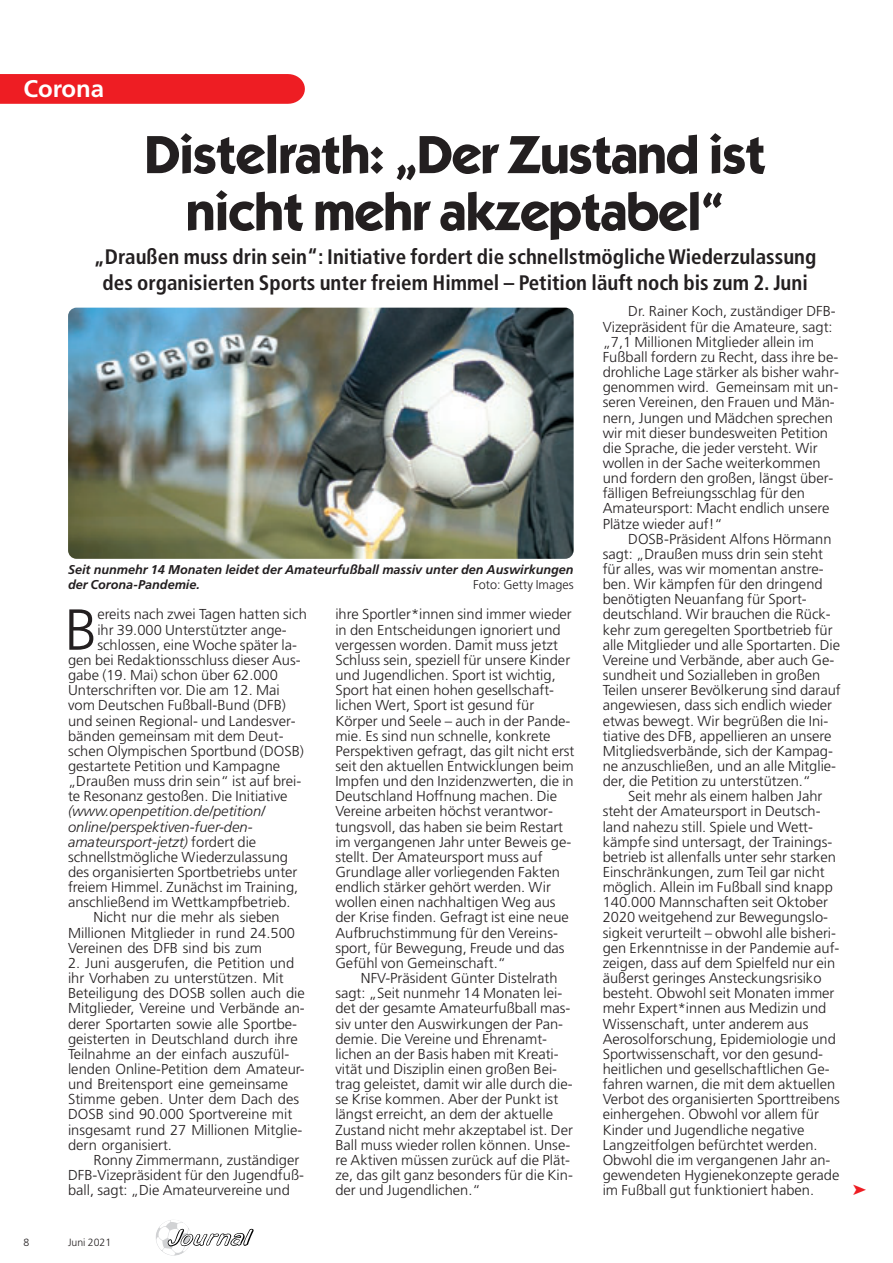
<style>
.page{position:relative;width:893px;height:1263px;background:#fff}
.page>*{position:absolute;margin:0;border:0;box-sizing:border-box;transform-origin:0 0}
.t1{font:300 57.75px "Frutiger";color:#231f20}
.t2{font:700 54px/57px "Itc Kabel";letter-spacing:-.02em;color:#231f20;text-align:center}
.t3{font:700 24px "Frutiger";color:#fff}
.t4{font:700 condensed 21px/25.5px "Frutiger";color:#231f20;text-align:center}
.t5{font:300 14.4px/15.1px "Frutiger";color:#231f20}
.t6{font:italic 300 14.4px "Frutiger";color:#231f20}
.t7{font:italic 700 12.75px/15.1px "Frutiger";color:#231f20}
.t8{font:300 12.75px "Frutiger";color:#231f20}
.t9{font:300 10.5px "Frutiger";color:#231f20}
.s1{font-style:normal}
</style>
<div class="page">
<img style="left:155px;top:1220px;width:36px;height:36px;border-radius:50%">
<svg style="left:167px;top:1229px;width:87px;height:18px"></svg>
<svg style="left:0;top:74px;width:305px;height:30px;background:#ee2127"></svg>
<img style="left:68px;top:308px;width:505px;height:251px;border-radius:9px">
<h3 class="t3" style="left:23px;top:79px;width:82px">Corona</h3>
<h2 class="t2" style="left:144px;top:130px;width:623px">Distelrath: „Der Zustand ist nicht mehr akzeptabel“</h2>
<h3 class="t4" style="left:94px;top:246px;width:724px">„Draußen muss drin sein“: Initiative fordert die schnellstmögliche Wiederzulassung des organisierten Sports unter freiem Himmel – Petition läuft noch bis zum 2. Juni</h3>
<p class="t7" style="left:68px;top:563px;width:507px">Seit nunmehr 14 Monaten leidet der Amateurfußball massiv unter den Auswirkungen der Corona-Pandemie.</p>
<p class="t8" style="left:473px;top:580px;width:102px">Foto: Getty Images</p>
<h1 class="t1" style="left:65px;top:606px;width:34px">B</h1>
<p class="t5" style="left:97px;top:608px;width:211px">ereits nach zwei Tagen hatten sich</p>
<p class="t5" style="left:97px;top:623px;width:191px">ihr 39.000 Unterstützter ange-</p>
<p class="t5" style="left:97px;top:638px;width:201px">schlossen, eine Woche später la-</p>
<p class="t5" style="left:68px;top:653px;width:234px">gen bei Redaktionsschluss dieser Aus-</p>
<p class="t5" style="left:68px;top:669px;width:211px">gabe (19. Mai) schon über 62.000</p>
<p class="t5" style="left:68px;top:684px;width:213px">Unterschriften vor. Die am 12. Mai</p>
<p class="t5" style="left:68px;top:699px;width:219px">vom Deutschen Fußball-Bund (DFB)</p>
<p class="t5" style="left:68px;top:714px;width:229px">und seinen Regional- und Landesver-</p>
<p class="t5" style="left:68px;top:729px;width:217px">bänden gemeinsam mit dem Deut-</p>
<p class="t5" style="left:68px;top:744px;width:237px">schen Olympischen Sportbund (DOSB)</p>
<p class="t5" style="left:68px;top:759px;width:214px">gestartete Petition und Kampagne</p>
<p class="t5" style="left:68px;top:775px;width:235px">„Draußen muss drin sein“ ist auf brei-</p>
<p class="t5" style="left:68px;top:790px;width:221px">te Resonanz gestoßen. Die Initiative</p>
<p class="t6" style="left:68px;top:806px;width:199px">(www.openpetition.de/petition/</p>
<p class="t6" style="left:68px;top:821px;width:186px">online/perspektiven-fuer-den-</p>
<p class="t6" style="left:68px;top:836px;width:190px">amateursport-jetzt) <span class="s1">fordert die</span></p>
<p class="t5" style="left:68px;top:850px;width:221px">schnellstmögliche Wiederzulassung</p>
<p class="t5" style="left:68px;top:866px;width:231px">des organisierten Sportbetriebs unter</p>
<p class="t5" style="left:68px;top:881px;width:232px">freiem Himmel. Zunächst im Training,</p>
<p class="t5" style="left:68px;top:896px;width:224px">anschließend im Wettkampfbetrieb.</p>
<p class="t5" style="left:94px;top:911px;width:188px">Nicht nur die mehr als sieben</p>
<p class="t5" style="left:68px;top:926px;width:228px">Millionen Mitglieder in rund 24.500</p>
<p class="t5" style="left:68px;top:941px;width:195px">Vereinen des DFB sind bis zum</p>
<p class="t5" style="left:68px;top:956px;width:238px">2. Juni ausgerufen, die Petition und ihr Vorhaben zu unterstützen. Mit Beteiligung des DOSB sollen auch die Mitglieder, Vereine und Verbände an&shy;derer Sportarten sowie alle Sportbe&shy;geisterten in Deutschland durch ihre Teilnahme an der einfach auszufül&shy;lenden Online-Petition dem Amateur&shy;und Breitensport eine gemeinsame Stimme geben. Unter dem Dach des DOSB sind 90.000 Sportvereine mit insgesamt rund 27 Millionen Mitglie&shy;dern organisiert.</p>
<p class="t5" style="left:68px;top:1153px;width:237px;text-indent:26px">Ronny Zimmermann, zuständiger<br>DFB-Vizepräsident für den Jugendfuß&shy;ball, sagt: „Die Amateurvereine und</p>
<p class="t9" style="left:23px;top:1238px;width:7px">8</p>
<p class="t9" style="left:68px;top:1238px;width:45px">Juni 2021</p>
<p class="t5" style="left:335px;top:608px;width:241px">ihre Sportler*innen sind immer wieder in den Entscheidungen ignoriert und vergessen worden. Damit muss jetzt Schluss sein, speziell für unsere Kinder und Jugendlichen. Sport ist wichtig, Sport hat einen hohen gesellschaft&shy;lichen Wert, Sport ist gesund für Körper und Seele – auch in der Pande&shy;mie. Es sind nun schnelle, konkrete Perspektiven gefragt, das gilt nicht erst seit den aktuellen Entwicklungen beim Impfen und den Inzidenzwerten, die in Deutschland Hoffnung machen. Die Vereine arbeiten höchst verantwor&shy;tungsvoll, das haben sie beim Restart im vergangenen Jahr unter Beweis ge&shy;stellt. Der Amateursport muss auf Grundlage aller vorliegenden Fakten endlich stärker gehört werden. Wir wollen einen nachhaltigen Weg aus der Krise finden. Gefragt ist eine neue Aufbruchstimmung für den Vereins&shy;sport, für Bewegung, Freude und das Gefühl von Gemeinschaft.“</p>
<p class="t5" style="left:335px;top:972px;width:239px;text-indent:26px">NFV-Präsident Günter Distelrath sagt: „Seit nunmehr 14 Monaten lei&shy;det der gesamte Amateurfußball mas&shy;siv unter den Auswirkungen der Pan&shy;demie. Die Vereine und Ehrenamt&shy;lichen an der Basis haben mit Kreati&shy;vität und Disziplin einen großen Bei&shy;trag geleistet, damit wir alle durch die&shy;se Krise kommen. Aber der Punkt ist längst erreicht, an dem der aktuelle Zustand nicht mehr akzeptabel ist. Der Ball muss wieder rollen können. Unse&shy;re Aktiven müssen zurück auf die Plät&shy;ze, das gilt ganz besonders für die Kin&shy;der und Jugendlichen.“</p>
<p class="t5" style="left:602px;top:305px;width:238px;text-indent:26px">Dr. Rainer Koch, zuständiger DFB-Vizepräsident für die Amateure, sagt: „7,1 Millionen Mitglieder allein im Fußball fordern zu Recht, dass ihre be&shy;drohliche Lage stärker als bisher wahr&shy;genommen wird. Gemeinsam mit un&shy;seren Vereinen, den Frauen und Män&shy;nern, Jungen und Mädchen sprechen wir mit dieser bundesweiten Petition die Sprache, die jeder versteht. Wir wollen in der Sache weiterkommen und fordern den großen, längst über&shy;fälligen Befreiungsschlag für den Amateursport: Macht endlich unsere Plätze wieder auf!“</p>
<p class="t5" style="left:602px;top:532px;width:240px;text-indent:26px">DOSB-Präsident Alfons Hörmann sagt: „Draußen muss drin sein steht für alles, was wir momentan anstre&shy;ben. Wir kämpfen für den dringend benötigten Neuanfang für Sport&shy;deutschland. Wir brauchen die Rück&shy;kehr zum geregelten Sportbetrieb für alle Mitglieder und alle Sportarten. Die Vereine und Verbände, aber auch Ge&shy;sundheit und Sozialleben in großen Teilen unserer Bevölkerung sind darauf angewiesen, dass sich endlich wieder etwas bewegt. Wir begrüßen die Ini&shy;tiative des DFB, appellieren an unsere Mitgliedsverbände, sich der Kampag&shy;ne anzuschließen, und an alle Mitglie&shy;der, die Petition zu unterstützen.“</p>
<p class="t5" style="left:602px;top:790px;width:239px;text-indent:26px">Seit mehr als einem halben Jahr steht der Amateursport in Deutsch&shy;land nahezu still. Spiele und Wett&shy;kämpfe sind untersagt, der Trainings&shy;betrieb ist allenfalls unter sehr starken Einschränkungen, zum Teil gar nicht möglich. Allein im Fußball sind knapp 140.000 Mannschaften seit Oktober 2020 weitgehend zur Bewegungslo&shy;sigkeit verurteilt – obwohl alle bisheri&shy;gen Erkenntnisse in der Pandemie auf&shy;zeigen, dass auf dem Spielfeld nur ein äußerst geringes Ansteckungsrisiko besteht. Obwohl seit Monaten immer mehr Expert*innen aus Medizin und Wissenschaft, unter anderem aus Aerosolforschung, Epidemiologie und Sportwissenschaft, vor den gesund&shy;heitlichen und gesellschaftlichen Ge&shy;fahren warnen, die mit dem aktuellen Verbot des organisierten Sporttreibens einhergehen. Obwohl vor allem für Kinder und Jugendliche negative Langzeitfolgen befürchtet werden.<br>Obwohl die im vergangenen Jahr an&shy;gewendeten Hygienekonzepte gerade im Fußball gut funktioniert haben.</p>
</div>
